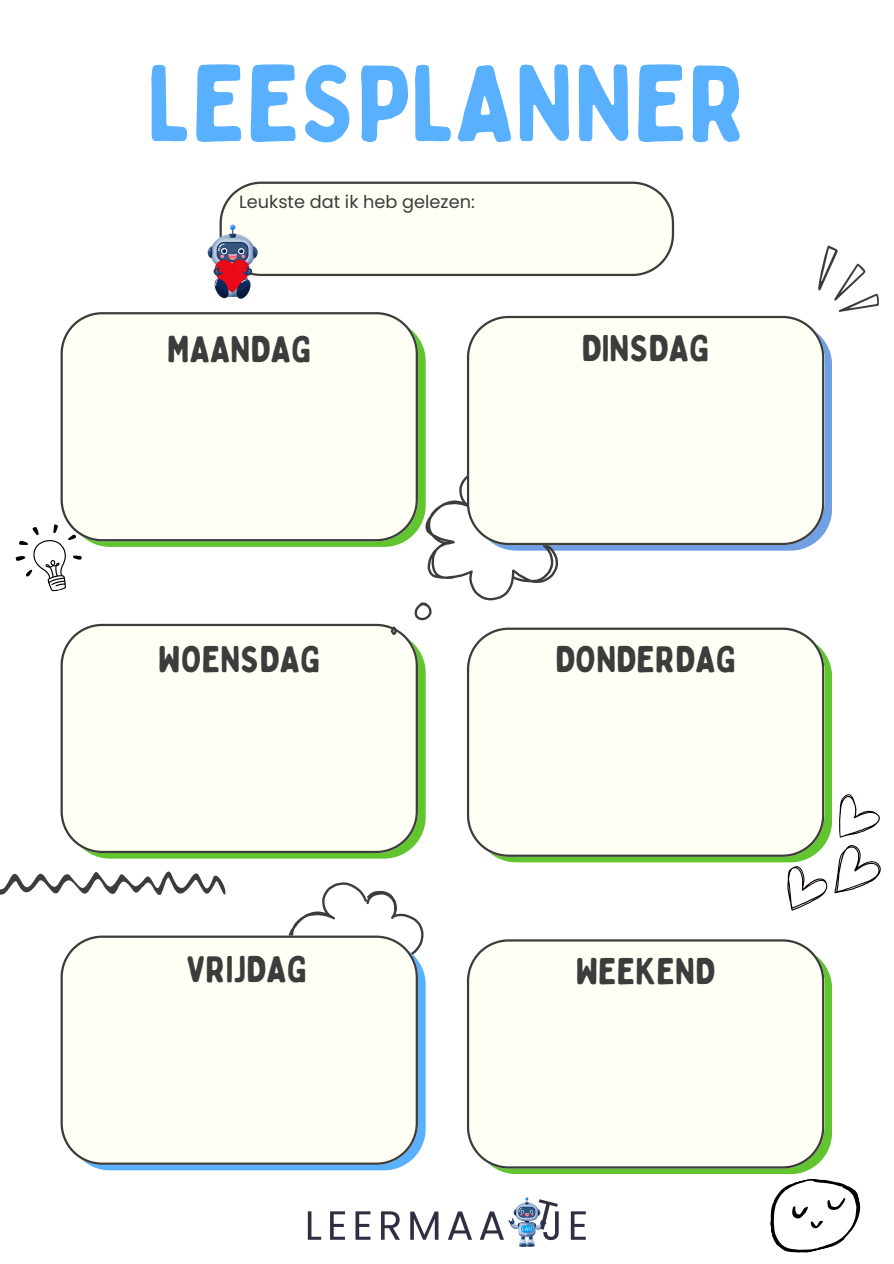
<style>
.page{position:relative;width:894px;height:1264px;background:#fff}
.page>*{position:absolute;margin:0;border:0;box-sizing:border-box;transform-origin:0 0}
.t1{font:108.3px "Bobby Jones Soft";color:#59b0ff}
.t2{font:37.05px "Bobby Jones Soft";color:#3d3c3c}
.t3{font:17.7px "Poppins";color:#3d3c3c}
</style>
<div class="page">
<svg style="left:0;top:858px;width:227px;height:37px"></svg>
<svg style="left:88px;top:337px;width:337px;height:210px;background:#68be3d"></svg>
<div style="left:60px;top:312px;width:357px;height:229px;background:#fffff5"></div>
<svg style="left:219px;top:182px;width:455px;height:94px"></svg>
<svg style="left:89px;top:649px;width:336px;height:209px;background:#6fc445"></svg>
<svg style="left:288px;top:882px;width:135px;height:61px"></svg>
<div style="left:60px;top:624px;width:357px;height:229px;background:#fffff5"></div>
<svg style="left:88px;top:943px;width:337px;height:227px;background:#6eafea"></svg>
<div style="left:60px;top:935px;width:357px;height:229px;background:#fffff5"></div>
<svg style="left:560px;top:340px;width:271px;height:210px;background:#7ea5db"></svg>
<svg style="left:390px;top:471px;width:170px;height:164px"></svg>
<div style="left:467px;top:316px;width:356px;height:229px;background:#fffff5"></div>
<svg style="left:494px;top:652px;width:337px;height:210px;background:#65b63c"></svg>
<div style="left:467px;top:627px;width:356px;height:229px;background:#fffff5"></div>
<svg style="left:494px;top:964px;width:337px;height:210px;background:#6dbd45"></svg>
<div style="left:467px;top:939px;width:356px;height:229px;background:#fffff5"></div>
<svg style="left:799px;top:245px;width:80px;height:84px"></svg>
<svg style="left:15px;top:523px;width:67px;height:69px"></svg>
<svg style="left:760px;top:1168px;width:101px;height:85px"></svg>
<svg style="left:768px;top:790px;width:113px;height:121px"></svg>
<img style="left:207px;top:223px;width:68px;height:76px">
<img style="left:307px;top:1197px;width:279px;height:50px">
<p class="t1" style="left:147px;top:36px;width:601px">LEESPLANNER</p>
<h2 class="t3" style="left:239px;top:189px;width:237px">Leukste dat ik heb gelezen:</h2>
<p class="t2" style="left:167px;top:326px;width:146px">MAANDAG</p>
<h2 class="t2" style="left:581px;top:325px;width:129px">DINSDAG</h2>
<p class="t2" style="left:158px;top:636px;width:163px">WOENSDAG</p>
<h2 class="t2" style="left:555px;top:636px;width:182px">DONDERDAG</h2>
<p class="t2" style="left:187px;top:946px;width:121px">VRIJDAG</p>
<h2 class="t2" style="left:575px;top:948px;width:141px">WEEKEND</h2>
</div>
